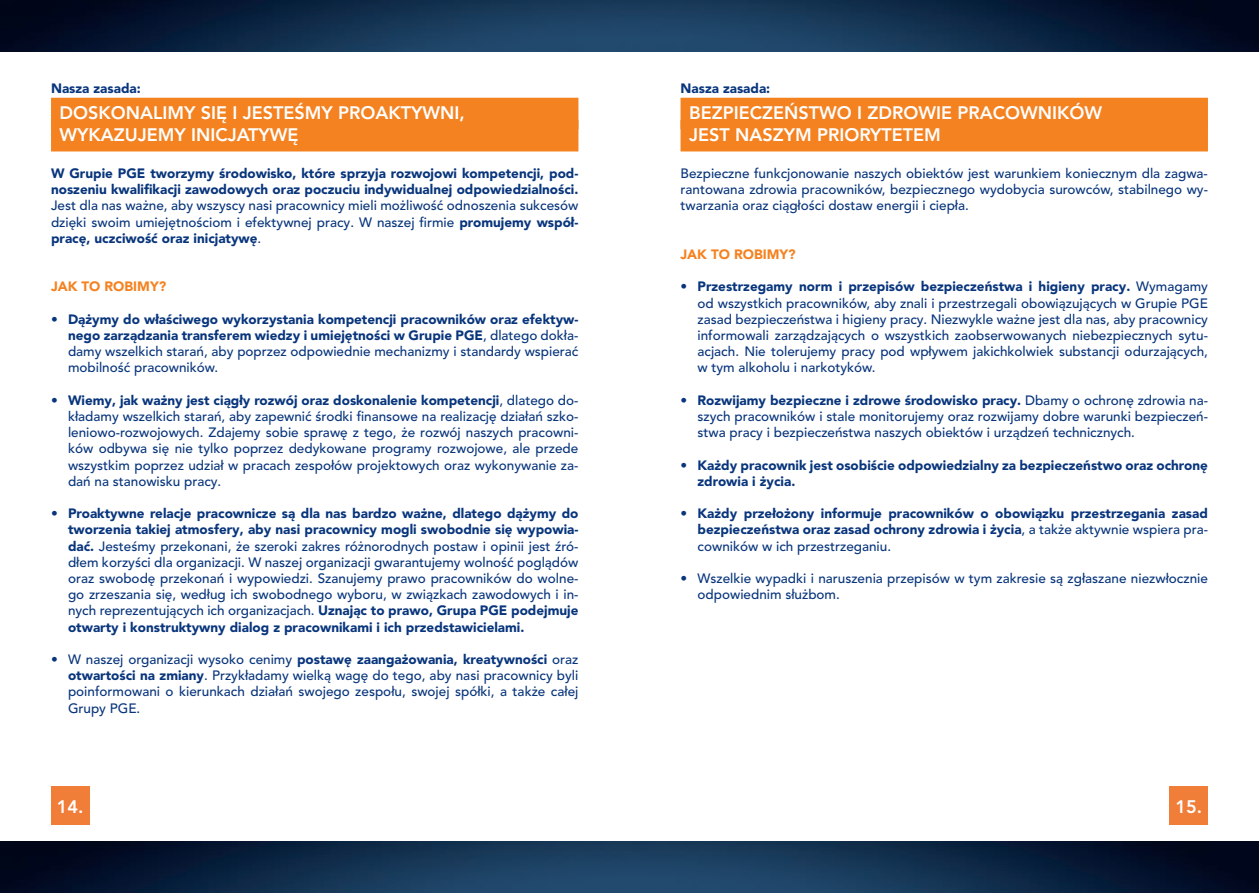
<style>
.page{position:relative;width:1259px;height:893px;background:#fff}
.page>*{position:absolute;margin:0;border:0;box-sizing:border-box;transform-origin:0 0}
.t1{font:800 18px/22.2px "Avenir LT Pro";color:#fff}
.t2{font:500 13.5px/16.2px "Avenir LT Pro";color:#08357c;text-align:justify}
.t3{font:900 13.5px/16.2px "Avenir LT Pro";color:#08357c}
.t4{font:900 13.5px "Avenir LT Pro";color:#f58220}
.s1{font-weight:900}
.s2{font-weight:500}
</style>
<div class="page">
<div style="left:51px;top:98px;width:527px;height:31px;background:#f58220"></div>
<div style="left:51px;top:120px;width:527px;height:31px;background:#f58220"></div>
<div style="left:680px;top:98px;width:528px;height:31px;background:#f58220"></div>
<div style="left:680px;top:120px;width:528px;height:31px;background:#f58220"></div>
<div style="left:51px;top:787px;width:38px;height:38px;background:#f07d38"></div>
<div style="left:1169px;top:787px;width:39px;height:38px;background:#f07d38"></div>
<img style="left:0;top:842px;width:1259px;height:51px">
<img style="left:0;top:0;width:1259px;height:51px">
<p class="t3" style="left:51px;top:81px;width:91px">Nasza zasada:</p>
<h1 class="t1" style="left:60px;top:102px;width:407px">DOSKONALIMY SIĘ I JESTEŚMY PROAKTYWNI,<br>WYKAZUJEMY INICJATYWĘ</h1>
<p class="t3" style="left:51px;top:165px;width:529px">W Grupie PGE tworzymy środowisko, które sprzyja rozwojowi kompetencji, pod&shy;noszeniu kwalifikacji zawodowych oraz poczuciu indywidualnej odpowiedzialności.</p>
<p class="t2" style="left:51px;top:198px;width:529px">Jest dla nas ważne, aby wszyscy nasi pracownicy mieli możliwość odnoszenia sukcesów dzięki swoim umiejętnościom i efektywnej pracy. W naszej firmie <span class="s1">promujemy współ&shy;pracę, uczciwość oraz inicjatywę</span>.</p>
<p class="t4" style="left:51px;top:278px;width:117px">JAK TO ROBIMY?</p>
<p class="t3" style="left:68px;top:311px;width:512px;text-align:justify;text-indent:-17px"><span class="s2">•</span> Dążymy do właściwego wykorzystania kompetencji pracowników oraz efektyw&shy;nego zarządzania transferem wiedzy i umiejętności w Grupie PGE<span class="s2">, dlatego dokła&shy;damy wszelkich starań, aby poprzez odpowiednie mechanizmy i standardy wspierać mobilność pracowników.</span></p>
<p class="t2" style="left:68px;top:392px;width:512px;text-indent:-17px">• <span class="s1">Wiemy, jak ważny jest ciągły rozwój oraz doskonalenie kompetencji</span>, dlatego do&shy;kładamy wszelkich starań, aby zapewnić środki finansowe na realizację działań szko&shy;leniowo-rozwojowych. Zdajemy sobie sprawę z tego, że rozwój naszych pracowni&shy;ków odbywa się nie tylko poprzez dedykowane programy rozwojowe, ale przede wszystkim poprzez udział w pracach zespołów projektowych oraz wykonywanie za&shy;dań na stanowisku pracy.</p>
<p class="t2" style="left:68px;top:506px;width:512px;text-indent:-17px">• <span class="s1">Proaktywne relacje pracownicze są dla nas bardzo ważne, dlatego dążymy do tworzenia takiej atmosfery, aby nasi pracownicy mogli swobodnie się wypowia&shy;dać.</span> Jesteśmy przekonani, że szeroki zakres różnorodnych postaw i opinii jest źró&shy;dłem korzyści dla organizacji. W naszej organizacji gwarantujemy wolność poglądów oraz swobodę przekonań i wypowiedzi. Szanujemy prawo pracowników do wolne&shy;go zrzeszania się, według ich swobodnego wyboru, w związkach zawodowych i in&shy;nych reprezentujących ich organizacjach. <span class="s1">Uznając to prawo, Grupa PGE podejmuje otwarty i konstruktywny dialog z pracownikami i ich przedstawicielami.</span></p>
<p class="t2" style="left:68px;top:651px;width:512px;text-indent:-17px">• W naszej organizacji wysoko cenimy <span class="s1">postawę zaangażowania, kreatywności</span> oraz <span class="s1">otwartości na zmiany</span>. Przykładamy wielką wagę do tego, aby nasi pracownicy byli poinformowani o kierunkach działań swojego zespołu, swojej spółki, a także całej Grupy PGE.</p>
<p class="t3" style="left:680px;top:81px;width:91px">Nasza zasada:</p>
<h1 class="t1" style="left:689px;top:102px;width:414px">BEZPIECZEŃSTWO I ZDROWIE PRACOWNIKÓW<br>JEST NASZYM PRIORYTETEM</h1>
<p class="t2" style="left:680px;top:165px;width:529px">Bezpieczne funkcjonowanie naszych obiektów jest warunkiem koniecznym dla zagwa&shy;rantowana zdrowia pracowników, bezpiecznego wydobycia surowców, stabilnego wy&shy;twarzania oraz ciągłości dostaw energii i ciepła.</p>
<p class="t4" style="left:680px;top:246px;width:117px">JAK TO ROBIMY?</p>
<p class="t2" style="left:697px;top:279px;width:512px;text-indent:-17px">• <span class="s1">Przestrzegamy norm i przepisów bezpieczeństwa i higieny pracy.</span> Wymagamy od wszystkich pracowników, aby znali i przestrzegali obowiązujących w Grupie PGE zasad bezpieczeństwa i higieny pracy. Niezwykle ważne jest dla nas, aby pracownicy informowali zarządzających o wszystkich zaobserwowanych niebezpiecznych sytu&shy;acjach. Nie tolerujemy pracy pod wpływem jakichkolwiek substancji odurzających, w tym alkoholu i narkotyków.</p>
<p class="t2" style="left:697px;top:392px;width:512px;text-indent:-17px">• <span class="s1">Rozwijamy bezpieczne i zdrowe środowisko pracy.</span> Dbamy o ochronę zdrowia na&shy;szych pracowników i stale monitorujemy oraz rozwijamy dobre warunki bezpieczeń&shy;stwa pracy i bezpieczeństwa naszych obiektów i urządzeń technicznych.</p>
<p class="t3" style="left:697px;top:457px;width:512px;text-indent:-17px"><span class="s2">•</span> Każdy pracownik jest osobiście odpowiedzialny za bezpieczeństwo oraz ochronę zdrowia i życia.</p>
<p class="t3" style="left:697px;top:505px;width:512px;text-align:justify;text-indent:-17px"><span class="s2">•</span> Każdy przełożony informuje pracowników o obowiązku przestrzegania zasad bezpieczeństwa oraz zasad ochrony zdrowia i życia<span class="s2">, a także aktywnie wspiera pra&shy;cowników w ich przestrzeganiu.</span></p>
<p class="t2" style="left:697px;top:570px;width:512px;text-indent:-17px">• Wszelkie wypadki i naruszenia przepisów w tym zakresie są zgłaszane niezwłocznie odpowiednim służbom.</p>
<h1 class="t1" style="left:57px;top:795px;width:28px">14.</h1>
<h1 class="t1" style="left:1175px;top:795px;width:28px">15.</h1>
</div>
